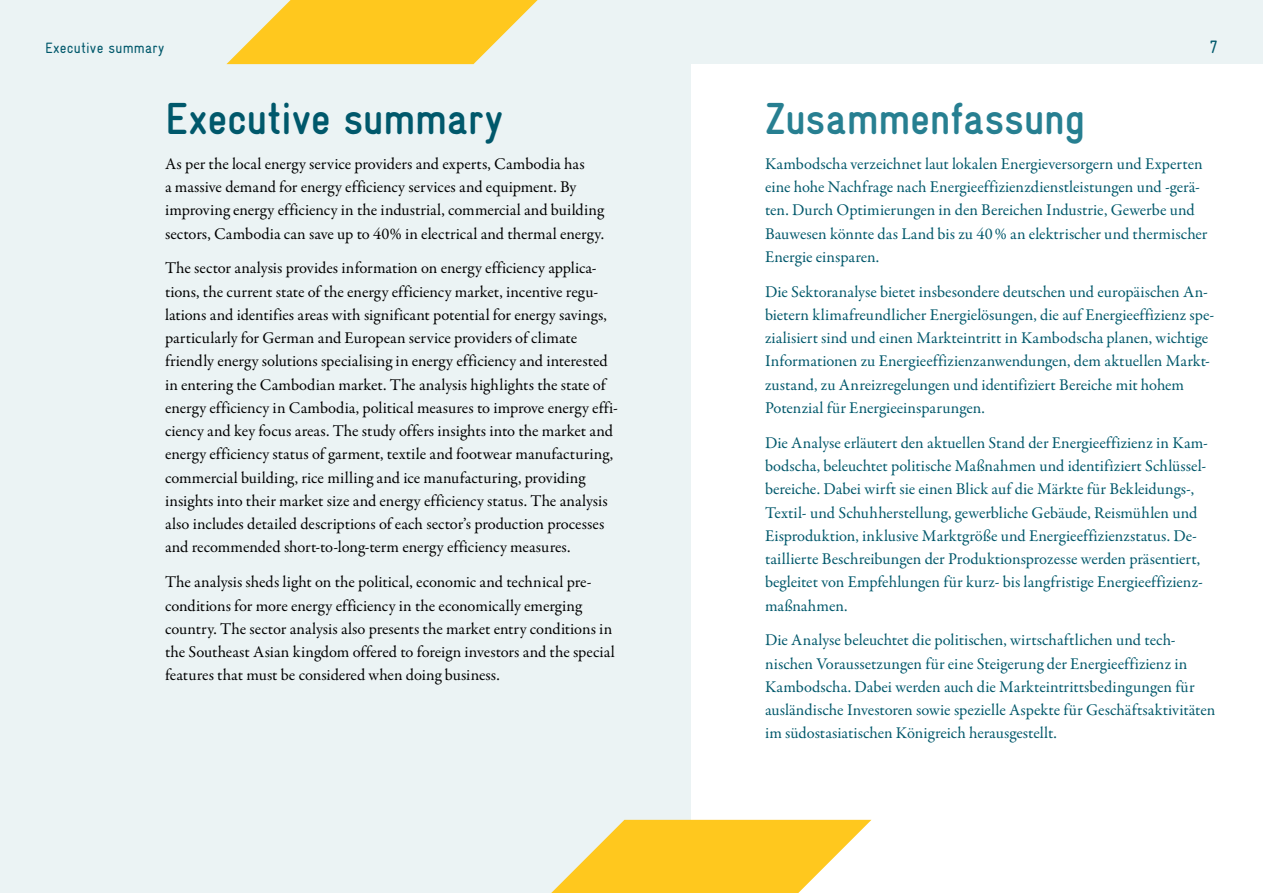
<style>
.page{position:relative;width:1263px;height:893px;background:#ebf3f4}
.page>*{position:absolute;margin:0;border:0;box-sizing:border-box;transform-origin:0 0}
.t1{font:700 45px "Gravur Condensed Pro";color:#00586b}
.Zusammenfassung_DE_H2_Deutsch{font:700 45px "Gravur Condensed Pro";color:#277f91}
.t2{font:18px "Gravur Condensed Pro";color:#00586b}
.Fließtext{font:16.5px/23.2px "Garamond Premr Pro";color:#000}
.Zusammenfassung_DE_Fließtext_Deutsch{font:16.5px/23.2px "Garamond Premr Pro";color:#00586b}
.t3{font:15px "Gravur Condensed Pro";letter-spacing:.015em;color:#00586b}
</style>
<div class="page">
<div style="left:691px;top:64px;width:572px;height:829px;background:#fff"></div>
<svg style="left:226px;top:0;width:312px;height:64px"></svg>
<svg style="left:551px;top:820px;width:320px;height:73px"></svg>
<p class="t3" style="left:45px;top:39px;width:121px">Executive summary</p>
<p class="t2" style="left:1209px;top:36px;width:10px">7</p>
<h2 class="t1" style="left:165px;top:94px;width:340px">Executive summary</h2>
<p class="Fließtext" style="left:165px;top:152px;width:441px">As per the local energy service providers and experts, Cambodia has<br>a massive demand for energy efficiency services and equipment. By improving energy efficiency in the industrial, commercial and building sectors, Cambodia can save up to 40% in electrical and thermal energy.</p>
<p class="Fließtext" style="left:165px;top:257px;width:454px">The sector analysis provides information on energy efficiency applica&shy;tions, the current state of the energy efficiency market, incentive regu&shy;lations and identifies areas with significant potential for energy savings, particularly for German and European service providers of climate friendly energy solutions specialising in energy efficiency and interested in entering the Cambodian market. The analysis highlights the state of energy efficiency in Cambodia, political measures to improve energy effi&shy;ciency and key focus areas. The study offers insights into the market and energy efficiency status of garment, textile and footwear manufacturing, commercial building, rice milling and ice manufacturing, providing insights into their market size and energy efficiency status. The analysis also includes detailed descriptions of each sector’s production processes and recommended short-to-long-term energy efficiency measures.</p>
<p class="Fließtext" style="left:165px;top:571px;width:451px">The analysis sheds light on the political, economic and technical pre&shy;conditions for more energy efficiency in the economically emerging country. The sector analysis also presents the market entry conditions in the Southeast Asian kingdom offered to foreign investors and the special features that must be considered when doing business.</p>
<h2 class="Zusammenfassung_DE_H2_Deutsch" style="left:765px;top:94px;width:322px">Zusammenfassung</h2>
<p class="Zusammenfassung_DE_Fließtext_Deutsch" style="left:765px;top:152px;width:444px">Kambodscha verzeichnet laut lokalen Energieversorgern und Experten eine hohe Nachfrage nach Energieeffizienzdienstleistungen und -gerä&shy;ten. Durch Optimierungen in den Bereichen Industrie, Gewerbe und Bauwesen könnte das Land bis zu 40% an elektrischer und thermischer Energie einsparen.</p>
<p class="Zusammenfassung_DE_Fließtext_Deutsch" style="left:765px;top:280px;width:451px">Die Sektoranalyse bietet insbesondere deutschen und europäischen An&shy;bietern klimafreundlicher Energielösungen, die auf Energieeffizienz spe&shy;zialisiert sind und einen Markteintritt in Kambodscha planen, wichtige Informationen zu Energieeffizienzanwendungen, dem aktuellen Markt&shy;zustand, zu Anreizregelungen und identifiziert Bereiche mit hohem Potenzial für Energieeinsparungen.</p>
<p class="Zusammenfassung_DE_Fließtext_Deutsch" style="left:765px;top:431px;width:444px">Die Analyse erläutert den aktuellen Stand der Energieeffizienz in Kam&shy;bodscha, beleuchtet politische Maßnahmen und identifiziert Schlüssel&shy;bereiche. Dabei wirft sie einen Blick auf die Märkte für Bekleidungs-, Textil- und Schuhherstellung, gewerbliche Gebäude, Reismühlen und Eisproduktion, inklusive Marktgröße und Energieeffizienzstatus. De&shy;taillierte Beschreibungen der Produktionsprozesse werden präsentiert, begleitet von Empfehlungen für kurz- bis langfristige Energieeffizienz&shy;maßnahmen.</p>
<p class="Zusammenfassung_DE_Fließtext_Deutsch" style="left:765px;top:629px;width:452px">Die Analyse beleuchtet die politischen, wirtschaftlichen und tech&shy;nischen Voraussetzungen für eine Steigerung der Energieeffizienz in Kambodscha. Dabei werden auch die Markteintrittsbedingungen für ausländische Investoren sowie spezielle Aspekte für Geschäftsaktivitäten im südostasiatischen Königreich herausgestellt.</p>
</div>
